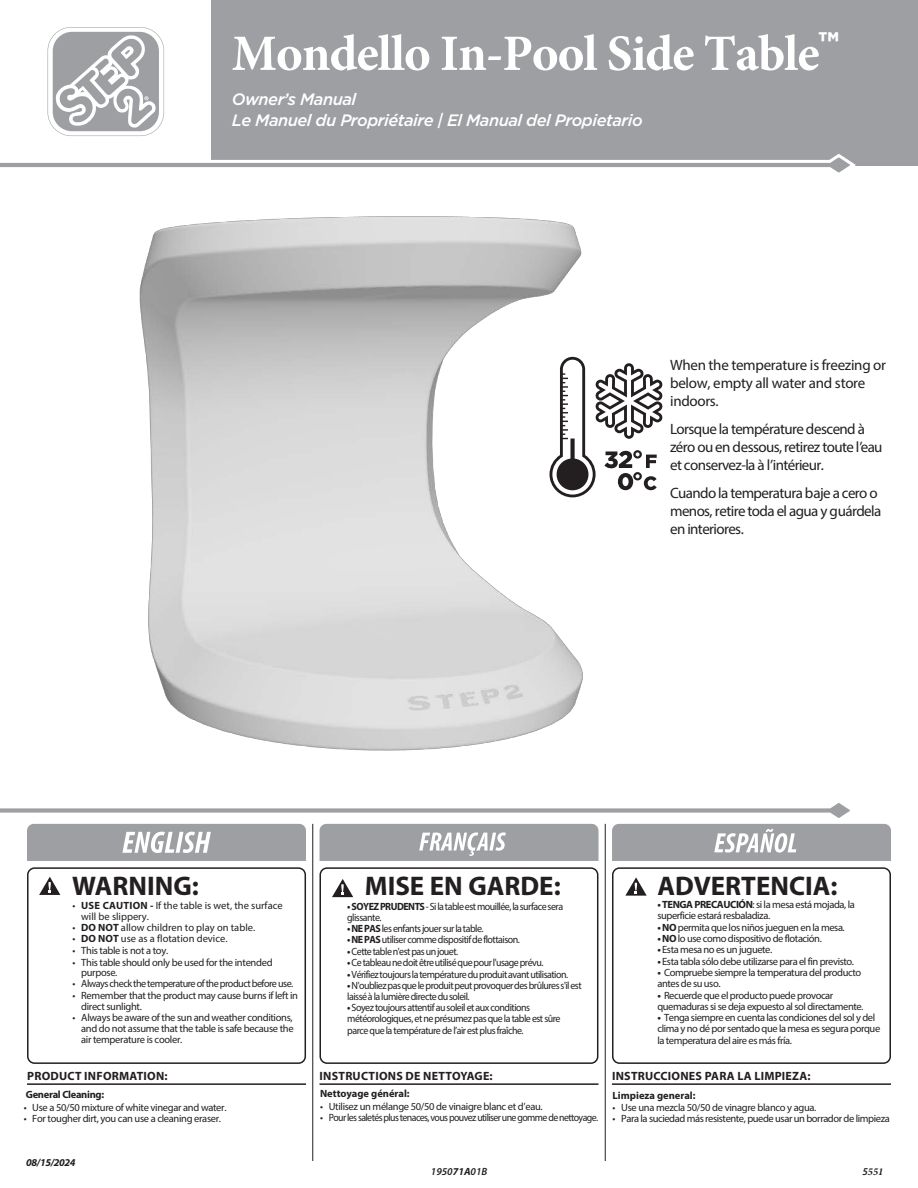
<style>
.page{position:relative;width:918px;height:1188px;background:#fff}
.page>*{position:absolute;margin:0;border:0;box-sizing:border-box;transform-origin:0 0}
.Primary_Product_Name{font:700 51px "Minion Pro";letter-spacing:-.02em;color:#fff}
.Warnings_Box_Header{font:700 27px "Myriad Pro";color:#231f20}
.Primary_Product_Name-2{font:italic 500 16.5px/21px "Gotham";letter-spacing:-.03em;color:#fff}
.t1{font:15px/18px "Myriad Pro";letter-spacing:-.04em;color:#231f20}
.t2{font:15px/18px "Myriad Pro";letter-spacing:-.02em;color:#231f20}
.Warnings_Underlined{font:700 12px "Myriad Pro";letter-spacing:.02em;color:#231f20}
.t3{font:10.5px/11.2px "Myriad Pro";letter-spacing:-.04em;color:#231f20}
.t4{font:10.5px/11.7px "Myriad Pro";letter-spacing:-.04em;color:#231f20;scale:.95 1}
.t5{font:10.5px/10.8px "Myriad Pro";color:#231f20}
.t6{font:10.5px "Myriad Pro";letter-spacing:-.06em;color:#231f20}
.Warnings_Bold{font:700 10.5px "Myriad Pro";color:#231f20}
.Warnings_Bold-2{font:700 10.5px "Myriad Pro";letter-spacing:-.03em;color:#231f20}
.P_N_Date_Info{font:italic 600 10.5px "Myriad Pro";color:#231f20}
.t7{font:italic 700 10.5px "Myriad Pro";letter-spacing:-.03em;color:#221e1f}
.P_N_Date_Info-2{font:italic 700 10.5px "Minion Pro";color:#231f20}
.s1{font-weight:700}
.s2{font-family:"Myriad Pro";font-weight:600}
</style>
<div class="page">
<div style="left:612px;top:867px;width:279px;height:197px;border:2px solid #231f20;border-radius:7px"></div>
<svg style="left:625px;top:877px;width:22px;height:19px"></svg>
<div style="left:320px;top:867px;width:278px;height:197px;border:2px solid #231f20;border-radius:7px"></div>
<svg style="left:332px;top:879px;width:21px;height:18px"></svg>
<div style="left:27px;top:867px;width:279px;height:197px;border:2px solid #231f20;border-radius:7px"></div>
<svg style="left:39px;top:877px;width:21px;height:18px"></svg>
<hr style="left:27px;top:1083px;width:279px;height:2px;background:#231f20">
<hr style="left:612px;top:1083px;width:279px;height:2px;background:#231f20">
<hr style="left:320px;top:1083px;width:278px;height:2px;background:#231f20">
<hr style="left:312px;top:824px;width:1px;height:337px;background:#231f20">
<hr style="left:605px;top:824px;width:1px;height:337px;background:#231f20">
<div style="left:212px;top:0;width:706px;height:165px;background:#9d9fa2"></div>
<svg style="left:48px;top:27px;width:116px;height:109px"></svg>
<svg style="left:0;top:803px;width:891px;height:58px"></svg>
<svg style="left:0;top:151px;width:859px;height:22px"></svg>
<img style="left:139px;top:216px;width:444px;height:535px">
<svg style="left:550px;top:357px;width:113px;height:140px"></svg>
<p class="Primary_Product_Name" style="left:232px;top:18px;width:609px">Mondello In-Pool Side Table<sup>™</sup></p>
<p class="Primary_Product_Name-2" style="left:232px;top:88px;width:412px">Owner’s Manual<br>Le Manuel du Propriétaire | El Manual del Propietario</p>
<h3 class="t2" style="left:670px;top:355px;width:218px">When the temperature is freezing or below, empty all water and store indoors.</h3>
<h3 class="t1" style="left:670px;top:420px;width:214px">Lorsque la température descend à zéro ou en dessous, retirez toute l’eau et conservez-la à l’intérieur.</h3>
<h3 class="t1" style="left:670px;top:484px;width:213px">Cuando la temperatura baje a cero o menos, retire toda el agua y guárdela en interiores.</h3>
<p class="Warnings_Box_Header" style="left:72px;top:868px;width:128px">WARNING:</p>
<p class="t5" style="left:81px;top:900px;width:203px;text-indent:-9px">• <span class="s1">USE CAUTION -</span> If the table is wet, the surface will be slippery.</p>
<p class="t5" style="left:73px;top:922px;width:184px">• <span class="s1">DO NOT</span> allow children to play on table.</p>
<p class="t5" style="left:73px;top:933px;width:156px">• <span class="s1">DO NOT</span> use as a flotation device.</p>
<p class="t3" style="left:73px;top:944px;width:97px">• This table is not a toy.</p>
<p class="t3" style="left:81px;top:957px;width:193px;line-height:10.4px;text-indent:-9px">• This table should only be used for the intended purpose.</p>
<p class="t3" style="left:73px;top:978px;width:222px">• Alwayscheckthetemperatureoftheproductbeforeuse.</p>
<p class="t3" style="left:81px;top:990px;width:218px;line-height:10.8px;text-indent:-9px">• Remember that the product may cause burns if left in direct sunlight.</p>
<p class="t3" style="left:81px;top:1012px;width:214px;line-height:10.8px;text-align:justify;text-indent:-9px">• Always be aware of the sun and weather conditions, and do not assume that the table is safe because the air temperature is cooler.</p>
<p class="Warnings_Box_Header" style="left:365px;top:868px;width:197px">MISE EN GARDE:</p>
<p class="t4" style="left:347px;top:901px;width:229px;line-height:10.9px"><span class="s1">•SOYEZPRUDENTS</span>-Silatableestmouillée,lasurfacesera glissante.</p>
<p class="t4" style="left:347px;top:923px;width:145px"><span class="s1">•NEPAS</span>lesenfantsjouersurlatable.</p>
<p class="t4" style="left:347px;top:934px;width:183px"><span class="s1">•NEPAS</span>utilisercommedispositifdeflottaison.</p>
<p class="t4" style="left:347px;top:946px;width:118px"><span class="s1">•</span>Cettetablen'estpasunjouet.</p>
<p class="t4" style="left:347px;top:957px;width:208px"><span class="s1">•</span>Cetableaunedoitêtreutiliséquepourl'usageprévu.</p>
<p class="t4" style="left:347px;top:968px;width:234px"><span class="s1">•</span>Vérifieztoujourslatempératureduproduitavantutilisation.</p>
<p class="t4" style="left:347px;top:980px;width:248px;line-height:11.2px"><span class="s1">•</span>N'oubliezpasqueleproduitpeutprovoquerdesbrûluress'ilest laisséàlalumièredirectedusoleil.</p>
<p class="t4" style="left:347px;top:1001px;width:226px"><span class="s1">•</span>Soyez toujours attentif au soleil et aux conditions météorologiques, et ne présumez pas que la table est sûre parce que la température de l’air est plus fraîche.</p>
<p class="Warnings_Box_Header" style="left:657px;top:868px;width:182px">ADVERTENCIA:</p>
<p class="t3" style="left:657px;top:899px;width:199px"><span class="s1">• TENGA PRECAUCIÓN</span>: si la mesa está mojada, la superficie estará resbaladiza.</p>
<p class="t3" style="left:657px;top:921px;width:189px"><span class="s1">• NO</span> permita que los niños jueguen en la mesa.</p>
<p class="t3" style="left:657px;top:932px;width:166px"><span class="s1">• NO</span> lo use como dispositivo de flotación.</p>
<p class="t3" style="left:657px;top:944px;width:116px"><span class="s1">•</span> Esta mesa no es un juguete.</p>
<p class="t3" style="left:657px;top:955px;width:198px"><span class="s1">•</span> Esta tabla sólo debe utilizarse para el fin previsto.</p>
<p class="t3" style="left:657px;top:967px;width:205px"><span class="s1">•</span> Compruebe siempre la temperatura del producto antes de su uso.</p>
<p class="t3" style="left:657px;top:989px;width:208px"><span class="s1">•</span> Recuerde que el producto puede provocar quemaduras si se deja expuesto al sol directamente.</p>
<p class="t3" style="left:657px;top:1012px;width:224px"><span class="s1">•</span> Tenga siempre en cuenta las condiciones del sol y del clima y no dé por sentado que la mesa es segura porque la temperatura del aire es más fría.</p>
<p class="Warnings_Underlined" style="left:27px;top:1069px;width:142px">PRODUCT INFORMATION:</p>
<p class="Warnings_Underlined" style="left:612px;top:1069px;width:200px">INSTRUCCIONES PARA LA LIMPIEZA:</p>
<p class="Warnings_Bold" style="left:613px;top:1088px;width:84px">Limpieza general:</p>
<p class="t3" style="left:613px;top:1102px;width:205px">• Use una mezcla 50/50 de vinagre blanco y agua.</p>
<p class="t3" style="left:613px;top:1113px;width:279px">• Para la suciedad más resistente, puede usar un borrador de limpieza</p>
<p class="Warnings_Underlined" style="left:320px;top:1069px;width:175px">INSTRUCTIONS DE NETTOYAGE:</p>
<p class="Warnings_Bold" style="left:320px;top:1087px;width:91px">Nettoyage général:</p>
<p class="t3" style="left:320px;top:1100px;width:224px">• Utilisez un mélange 50/50 de vinaigre blanc et d’eau.</p>
<p class="t6" style="left:320px;top:1111px;width:280px">• Pour les saletés plus tenaces, vous pouvez utiliser une gomme de nettoyage.</p>
<p class="Warnings_Bold-2" style="left:26px;top:1088px;width:80px">General Cleaning:</p>
<p class="t3" style="left:24px;top:1102px;width:204px">• Use a 50/50 mixture of white vinegar and water.</p>
<p class="t3" style="left:24px;top:1113px;width:199px">• For tougher dirt, you can use a cleaning eraser.</p>
<p class="t7" style="left:26px;top:1156px;width:51px">08/15/2024</p>
<p class="P_N_Date_Info" style="left:431px;top:1165px;width:58px">1950<span class="s1">71A</span>01B</p>
<p class="P_N_Date_Info-2" style="left:862px;top:1165px;width:23px"><span class="s2">5</span>551</p>
</div>
